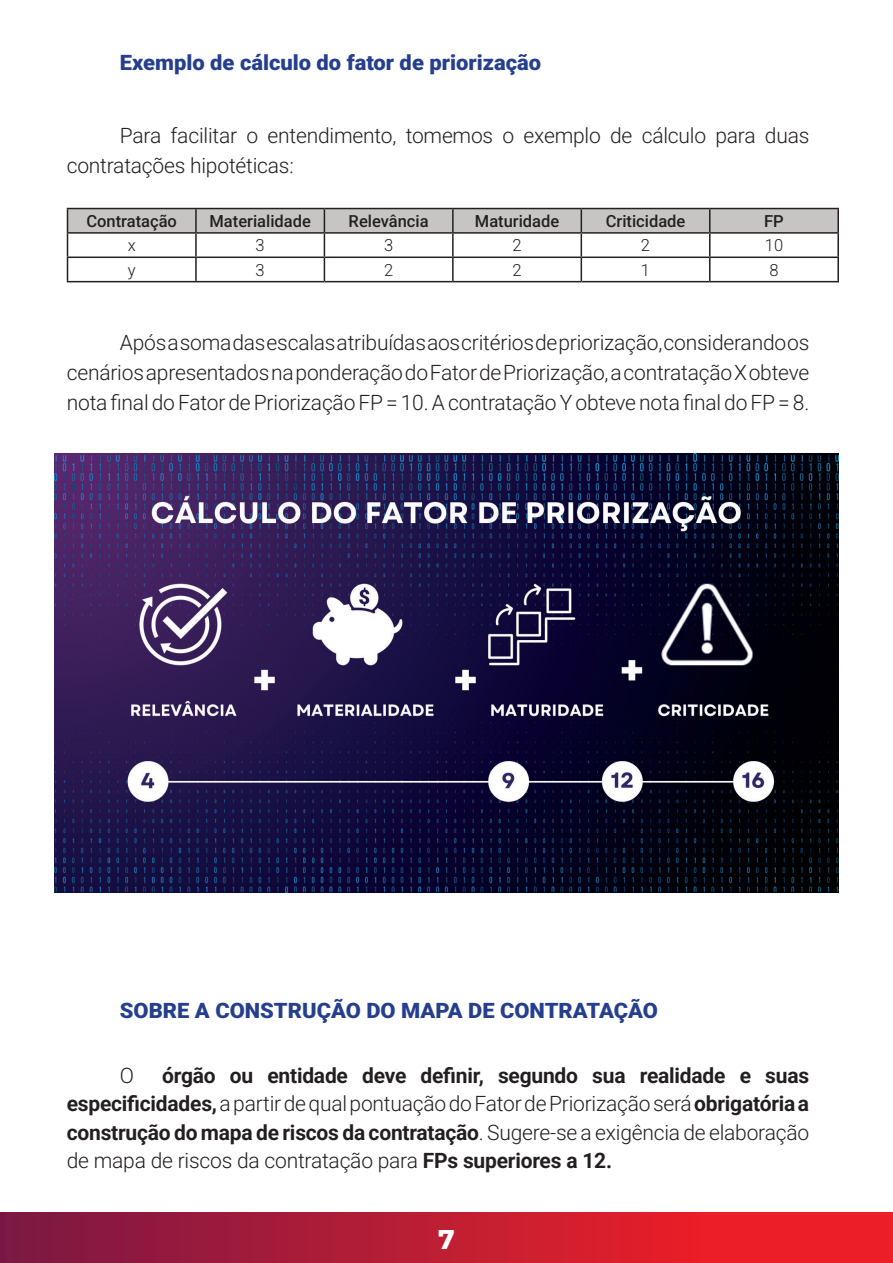
<style>
.page{position:relative;width:893px;height:1263px;background:#fff}
.page>*{position:absolute;margin:0;border:0;box-sizing:border-box;transform-origin:0 0}
.t1{font:700 27px "Montserrat";color:#fff}
.t2{font:300 21px/30px "Roboto";letter-spacing:-.01em;color:#231f20}
.t3{font:700 21px/28.5px "Roboto";letter-spacing:-.01em;color:#231f20;text-align:justify}
.t4{font:900 21px "Roboto";color:#253f8e;scale:1.04 1}
.t5{font:500 16.5px "Roboto";color:#231f20}
.t6{font:300 16.5px "Roboto";color:#231f20}
.s1{font-weight:300}
</style>
<div class="page">
<svg style="left:0;top:1212px;width:893px;height:51px;background:#bd1c33"></svg>
<hr style="left:710px;top:208px;width:129px;height:1px;background:#231f20">
<hr style="left:837px;top:209px;width:2px;height:23px;background:#231f20">
<hr style="left:710px;top:232px;width:129px;height:2px;background:#231f20">
<hr style="left:837px;top:234px;width:2px;height:23px;background:#231f20">
<hr style="left:710px;top:257px;width:129px;height:1px;background:#231f20">
<svg style="left:67px;top:208px;width:771px;height:73px"></svg>
<hr style="left:837px;top:258px;width:2px;height:23px;background:#231f20">
<hr style="left:67px;top:281px;width:129px;height:1px;background:#231f20">
<hr style="left:196px;top:281px;width:128px;height:1px;background:#231f20">
<hr style="left:324px;top:281px;width:129px;height:1px;background:#231f20">
<hr style="left:453px;top:281px;width:128px;height:1px;background:#231f20">
<hr style="left:581px;top:281px;width:129px;height:1px;background:#231f20">
<hr style="left:710px;top:281px;width:129px;height:1px;background:#231f20">
<img style="left:54px;top:453px;width:785px;height:439px">
<p class="t4" style="left:120px;top:48px;width:406px">Exemplo de cálculo do fator de priorização</p>
<p class="t2" style="left:67px;top:120px;width:744px;text-indent:53px">Para facilitar o entendimento, tomemos o exemplo de cálculo para duas contratações hipotéticas:</p>
<p class="t5" style="left:86px;top:209px;width:92px">Contratação</p>
<p class="t5" style="left:210px;top:209px;width:103px">Materialidade</p>
<p class="t5" style="left:349px;top:209px;width:82px">Relevância</p>
<p class="t5" style="left:475px;top:209px;width:86px">Maturidade</p>
<p class="t5" style="left:606px;top:209px;width:81px">Criticidade</p>
<p class="t5" style="left:764px;top:209px;width:21px">FP</p>
<p class="t6" style="left:128px;top:234px;width:10px">x</p>
<p class="t6" style="left:256px;top:234px;width:11px">3</p>
<p class="t6" style="left:384px;top:234px;width:11px">3</p>
<p class="t6" style="left:512px;top:234px;width:11px">2</p>
<p class="t6" style="left:641px;top:234px;width:11px">2</p>
<p class="t6" style="left:765px;top:234px;width:20px">10</p>
<p class="t6" style="left:128px;top:258px;width:9px">y</p>
<p class="t6" style="left:256px;top:258px;width:11px">3</p>
<p class="t6" style="left:384px;top:258px;width:11px">2</p>
<p class="t6" style="left:512px;top:258px;width:11px">2</p>
<p class="t6" style="left:641px;top:258px;width:11px">1</p>
<p class="t6" style="left:769px;top:258px;width:11px">8</p>
<p class="t2" style="left:67px;top:327px;width:744px;text-align:justify;text-indent:53px">Após a soma das escalas atribuídas aos critérios de priorização, considerando os cenários apresentados na ponderação do Fator de Priorização, a contratação X obteve nota final do Fator de Priorização FP = 10. A contratação Y obteve nota final do FP = 8.</p>
<p class="t4" style="left:120px;top:996px;width:519px">SOBRE A CONSTRUÇÃO DO MAPA DE CONTRATAÇÃO</p>
<p class="t3" style="left:67px;top:1060px;width:744px;text-indent:95px">órgão ou entidade deve definir, segundo sua realidade e suas especificidades, <span class="s1">a partir de qual pontuação do Fator de Priorização será</span> obrigatória a construção do mapa de riscos da contratação<span class="s1">. Sugere-se a exigência de elaboração de mapa de riscos da contratação para</span> FPs superiores a 12.</p>
<p class="t2" style="left:120px;top:1060px;width:16px">O</p>
<p class="t1" style="left:439px;top:1218px;width:17px">7</p>
</div>
